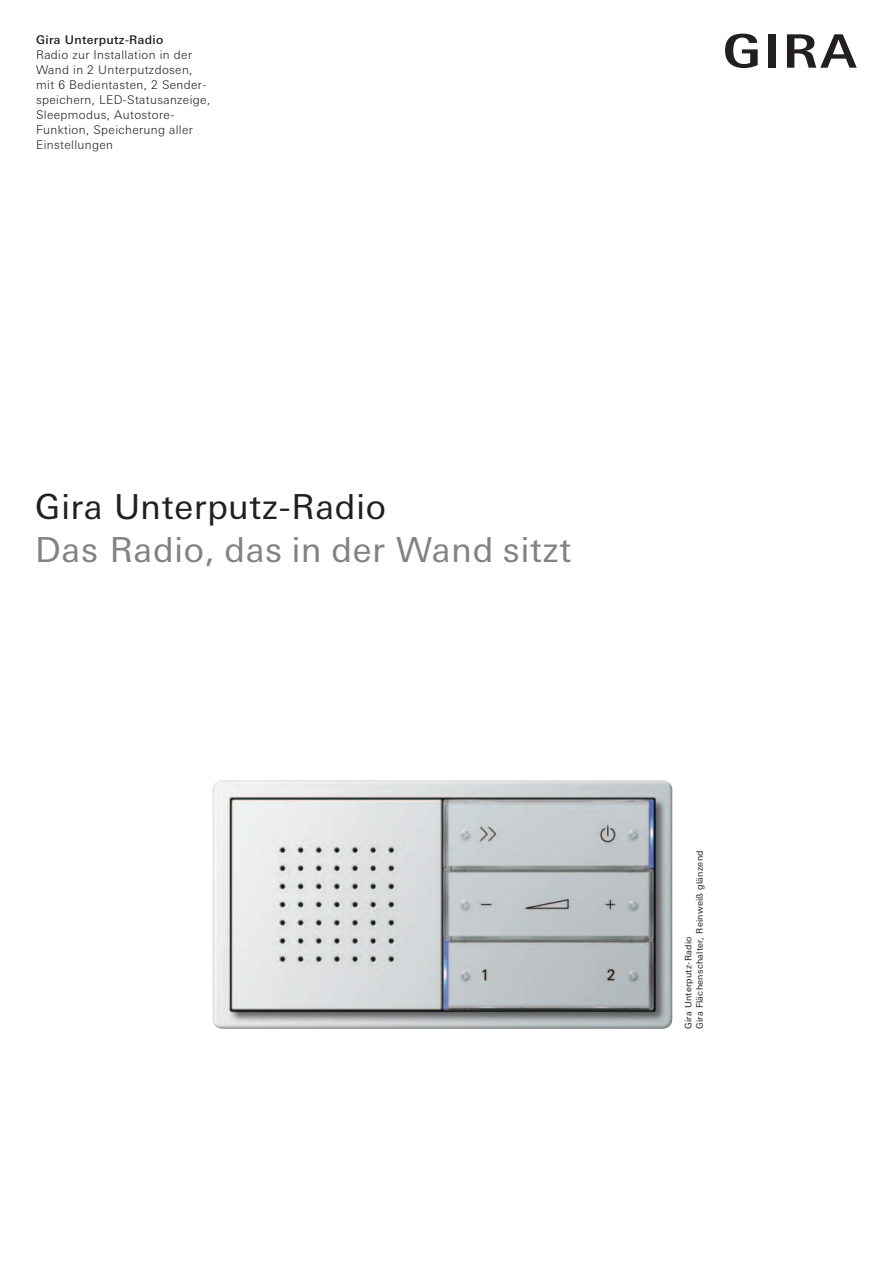
<style>
.page{position:relative;width:893px;height:1263px;background:#fff}
.page>*{position:absolute;margin:0;border:0;box-sizing:border-box;transform-origin:0 0}
.t1{font:34.5px "Linotype Univers Basic";letter-spacing:.025em;color:#808285}
.t2{font:34.5px "Linotype Univers Basic";letter-spacing:.025em;color:#231f20}
.t3{font:300 12px/15px "Linotype Univers Basic";letter-spacing:.03em;color:#231f20}
.t4{font:500 12px "Linotype Univers Basic";letter-spacing:.03em;color:#231f20}
.t5{font:9px/11.2px "Linotype Univers Basic";letter-spacing:.03em;color:#231f20}
</style>
<div class="page">
<img style="left:213px;top:780px;width:459px;height:249px;border-radius:10px">
<div style="left:768px;top:34px;width:8px;height:34px;background:#231f20"></div>
<svg style="left:725px;top:34px;width:33px;height:34px"></svg>
<svg style="left:787px;top:34px;width:70px;height:34px"></svg>
<p class="t4" style="left:36px;top:35px;width:129px">Gira Unterputz-Radio</p>
<p class="t3" style="left:36px;top:48px;width:176px">Radio zur Installation in der<br>Wand in 2 Unterputzdosen, mit 6 Bedientasten, 2 Sender&shy;speichern, LED-Statusanzeige,<br>Sleepmodus, Autostore-<br>Funktion, Speicherung aller<br>Einstellungen</p>
<h1 class="t2" style="left:35px;top:493px;width:352px">Gira Unterputz-Radio</h1>
<h1 class="t1" style="left:35px;top:536px;width:537px">Das Radio, das in der Wand sitzt</h1>
<p class="t5" style="left:683px;top:1029px;width:180px;rotate:-90deg">Gira Unterputz-Radio<br>Gira Flächenschalter, Reinweiß glänzend</p>
</div>
